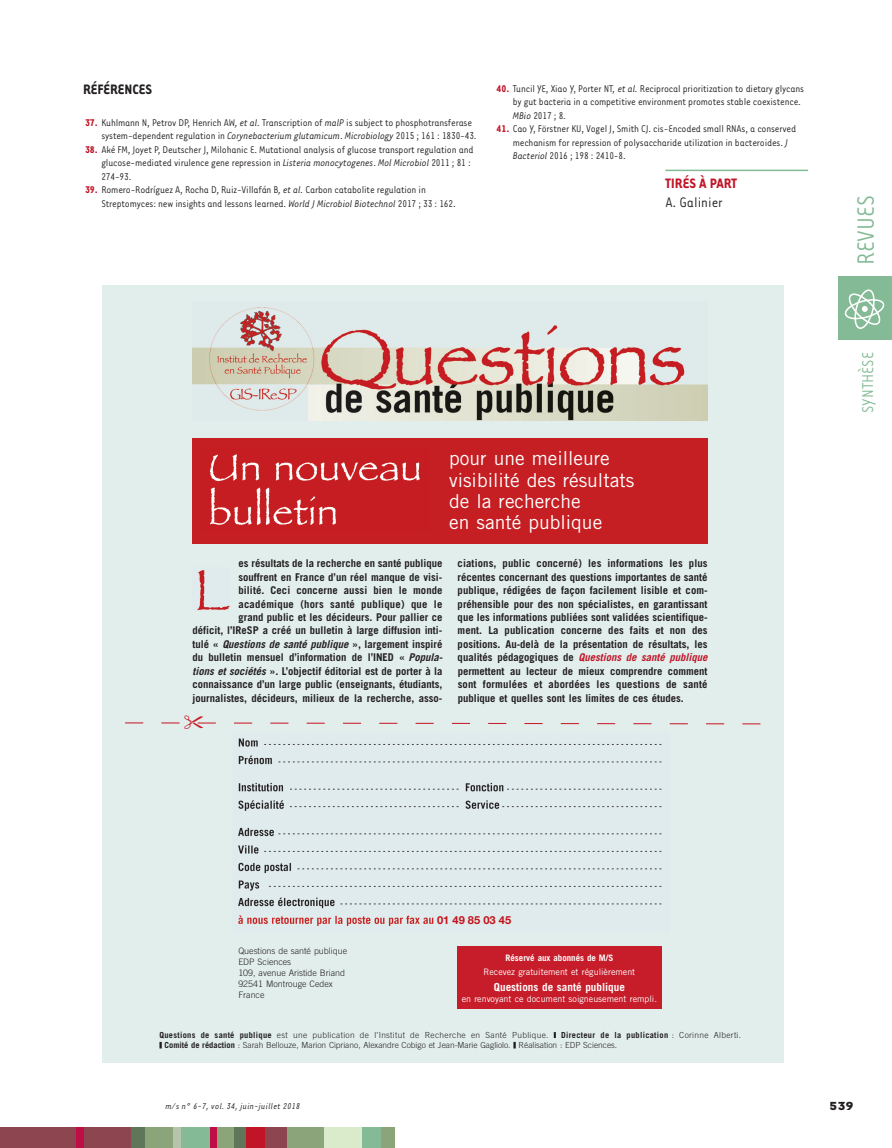
<style>
.page{position:relative;width:892px;height:1148px;background:#fff}
.page>*{position:absolute;margin:0;border:0;box-sizing:border-box;transform-origin:0 0}
.t1{font:27px "Tarzana Narrow";color:#84ba95}
.t2{font:19.2px/21.3px "Trade Gothic";color:#fff}
.t3{font:18px "Tarzana Narrow";color:#84ba95}
.t4{font:700 15.75px "Tarzana Narrow";color:#231f20}
.t5{font:700 15.75px "Tarzana Narrow";color:#c11527}
.t6{font:15.75px "Tarzana Narrow";color:#231f20}
.t7{font:700 13.5px "Tarzana Wide";color:#231f20}
.t8{font:11.25px/13.5px "Tarzana Narrow";letter-spacing:-.015em;color:#231f20}
.t9{font:700 11.1px "Trade Gothic";color:#fff}
.t10{font:700 11.1px "Helvetica Neue";color:#c4121a}
.t11{font:700 10.65px/13.5px "Trade Gothic";color:#231f20;text-align:right}
.t12{font:italic 9.75px "Tarzana Narrow";letter-spacing:.025em;color:#231f20}
.t13{font:300 8.85px/11.1px "Trade Gothic";color:#231f20}
.t14{font:8.85px "Trade Gothic";color:#fff}
.t15{font:700 8.85px "Trade Gothic";color:#fff}
.t16{font:300 8.4px/10.5px "Trade Gothic";color:#231f20}
.t17{font:300 8.4px "Trade Gothic";letter-spacing:.035em;color:#231f20}
.s1{font-weight:700;color:#c11527}
.s2{font-style:italic}
.s3{font-style:italic;color:#c11527}
.s4{font-weight:700}
</style>
<div class="page">
<div style="left:838px;top:276px;width:53px;height:64px;background:#84ba95"></div>
<svg style="left:844px;top:289px;width:41px;height:40px"></svg>
<div style="left:0;top:1127px;width:132px;height:21px;background:#8d454f"></div>
<div style="left:233px;top:1127px;width:13px;height:21px;background:#5f7659"></div>
<div style="left:76px;top:1127px;width:7px;height:21px;background:#c10d45"></div>
<div style="left:131px;top:1127px;width:22px;height:21px;background:#5f7659"></div>
<div style="left:145px;top:1127px;width:29px;height:21px;background:#8ba479"></div>
<div style="left:173px;top:1127px;width:8px;height:21px;background:#b6c4ad"></div>
<div style="left:181px;top:1127px;width:30px;height:21px;background:#84ba95"></div>
<div style="left:215px;top:1127px;width:19px;height:21px;background:#8ba479"></div>
<div style="left:211px;top:1127px;width:6px;height:21px;background:#c10d45"></div>
<div style="left:246px;top:1127px;width:27px;height:21px;background:#c11527"></div>
<div style="left:285px;top:1127px;width:39px;height:21px;background:#8ba479"></div>
<div style="left:265px;top:1127px;width:21px;height:21px;background:#8d454f"></div>
<div style="left:324px;top:1127px;width:38px;height:21px;background:#daebcb"></div>
<div style="left:362px;top:1127px;width:20px;height:21px;background:#84ba95"></div>
<div style="left:381px;top:1127px;width:14px;height:21px;background:#8ba479"></div>
<hr style="left:665px;top:170px;width:142px;height:1px;background:#84ba95">
<div style="left:102px;top:285px;width:680px;height:777px;background:#e2eeec"></div>
<div style="left:192px;top:438px;width:515px;height:105px;background:#c61f23"></div>
<img style="left:192px;top:307px;width:515px;height:113px">
<img style="left:210px;top:454px;width:210px;height:71px">
<img style="left:197px;top:570px;width:33px;height:40px">
<img style="left:238px;top:738px;width:424px;height:188px">
<div style="left:436px;top:911px;width:81px;height:16px;background:#dfebec"></div>
<div style="left:457px;top:946px;width:204px;height:62px;background:#c71c29"></div>
<svg style="left:553px;top:1032px;width:2px;height:6px"></svg>
<svg style="left:159px;top:1042px;width:3px;height:6px"></svg>
<svg style="left:513px;top:1042px;width:2px;height:6px"></svg>
<svg style="left:125px;top:722px;width:636px;height:3px"></svg>
<h3 class="t4" style="left:83px;top:84px;width:70px">RÉFÉRENCES</h3>
<p class="t8" style="left:101px;top:117px;width:376px;text-indent:-16px"><span class="s1">37.</span> Kuhlmann N, Petrov DP, Henrich AW<span class="s2">, et al.</span> Transcription of <span class="s2">malP</span> is subject to phosphotransferase system-dependent regulation in <span class="s2">Corynebacterium glutamicum</span>. <span class="s2">Microbiology</span> 2015 ; 161 : 1830-43.</p>
<p class="t8" style="left:101px;top:144px;width:373px;text-indent:-16px"><span class="s1">38.</span> Aké FM, Joyet P, Deutscher J, Milohanic E. Mutational anal ysis of glucose transport regulation and glucose-mediated virulence gene repression in <span class="s2">Listeria monocytogenes</span>. <span class="s2">Mol Microbiol</span> 2011 ; 81 :<br>274-93.</p>
<p class="t8" style="left:101px;top:184px;width:356px;text-indent:-16px"><span class="s1">39.</span> Romero-Rodríguez A, Rocha D, Ruiz-Villafán B<span class="s2">, et al.</span> Carbon catabolite regulation in<br>Streptomyces: new insights and lessons learned. <span class="s2">World J Microbiol Biotechnol</span> 2017 ; 33 : 162.</p>
<p class="t8" style="left:512px;top:83px;width:293px;text-indent:-16px"><span class="s1">40.</span> Tuncil YE, Xiao Y, Porter NT<span class="s2">, et al.</span> Reciprocal prioritization to dietary glycans by gut bacteria in a competitive environment promotes stable coexistence.<br><span class="s2">MBio</span> 2017 ; 8.</p>
<p class="t8" style="left:512px;top:123px;width:285px;text-indent:-16px"><span class="s1">41.</span> Cao Y, Förstner KU, Vogel J, Smith CJ. cis-Encoded small RNAs, a conserved mechanism for repression of polysaccharide utilization in bacteroides. <span class="s2">J<br>Bacteriol</span> 2016 ; 198 : 2410-8.</p>
<h3 class="t5" style="left:665px;top:178px;width:73px">TIRÉS À PART</h3>
<h3 class="t6" style="left:665px;top:197px;width:59px">A. Galinier</h3>
<h2 class="t2" style="left:449px;top:449px;width:186px">pour une meilleure visibilité des résultats de la recherche<br>en santé publique</h2>
<p class="t11" style="left:192px;top:557px;width:251px">es résultats de la recherche en santé publique<br>souffrent en France d’un réel manque de visi-<br>bilité. Ceci concerne aussi bien le monde académique (hors santé publique) que le<br>grand public et les décideurs. Pour pallier ce<br>déficit, l’IReSP a créé un bulletin à large diffusion inti&shy;tulé « <span class="s2">Questions de santé publique</span> », largement inspiré du bulletin mensuel d’information de l’INED « <span class="s2">Popula&shy;tions et sociétés</span> ». L’objectif éditorial est de porter à la connaissance d’un large public (enseignants, étudiants, journalistes, décideurs, milieux de la recherche, asso-</p>
<p class="t11" style="left:457px;top:557px;width:251px;text-align:justify">ciations, public concerné) les informations les plus récentes concernant des questions importantes de santé publique, rédigées de façon facilement lisible et com&shy;préhensible pour des non spécialistes, en garantissant que les informations publiées sont validées scientifique&shy;ment. La publication concerne des faits et non des positions. Au-delà de la présentation de résultats, les qualités pédagogiques de <span class="s3">Questions de santé publique </span>permettent au lecteur de mieux comprendre comment sont formulées et abordées les questions de santé publique et quelles sont les limites de ces études.</p>
<h1 class="t1" style="left:856px;top:265px;width:71px;rotate:-90deg">REVUES</h1>
<h3 class="t3" style="left:861px;top:413px;width:62px;rotate:-90deg">SYNTHÈSE</h3>
<p class="t10" style="left:437px;top:915px;width:76px">01 49 85 03 45</p>
<p class="t13" style="left:238px;top:945px;width:110px">Questions de santé publique<br>EDP Sciences<br>109, avenue Aristide Briand<br>92541 Montrouge Cedex<br>France</p>
<p class="t15" style="left:505px;top:954px;width:109px">Réservé aux abonnés de M/S</p>
<p class="t14" style="left:483px;top:968px;width:153px">Recevez gratuitement et régulièrement</p>
<p class="t9" style="left:493px;top:982px;width:132px">Questions de santé publique</p>
<p class="t14" style="left:461px;top:995px;width:197px">en renvoyant ce document soigneusement rempli.</p>
<p class="t17" style="left:159px;top:1032px;width:390px"><span class="s4">Questions de santé publique</span> est une publication de l’Institut de Recherche en Santé Publique.</p>
<p class="t16" style="left:164px;top:1030px;width:578px;text-indent:396px"><span class="s4">Directeur de la publication</span> : Corinne Alberti.<br><span class="s4">Comité de rédaction</span> : Sarah Bellouze, Marion Cipriano, Alexandre Cobigo et Jean-Marie Gagliolo. Réalisation : EDP Sciences.</p>
<p class="t12" style="left:165px;top:1103px;width:136px">m/s n° 6-7, vol. 34, juin-juillet 2018</p>
<p class="t7" style="left:828px;top:1101px;width:26px">539</p>
</div>
